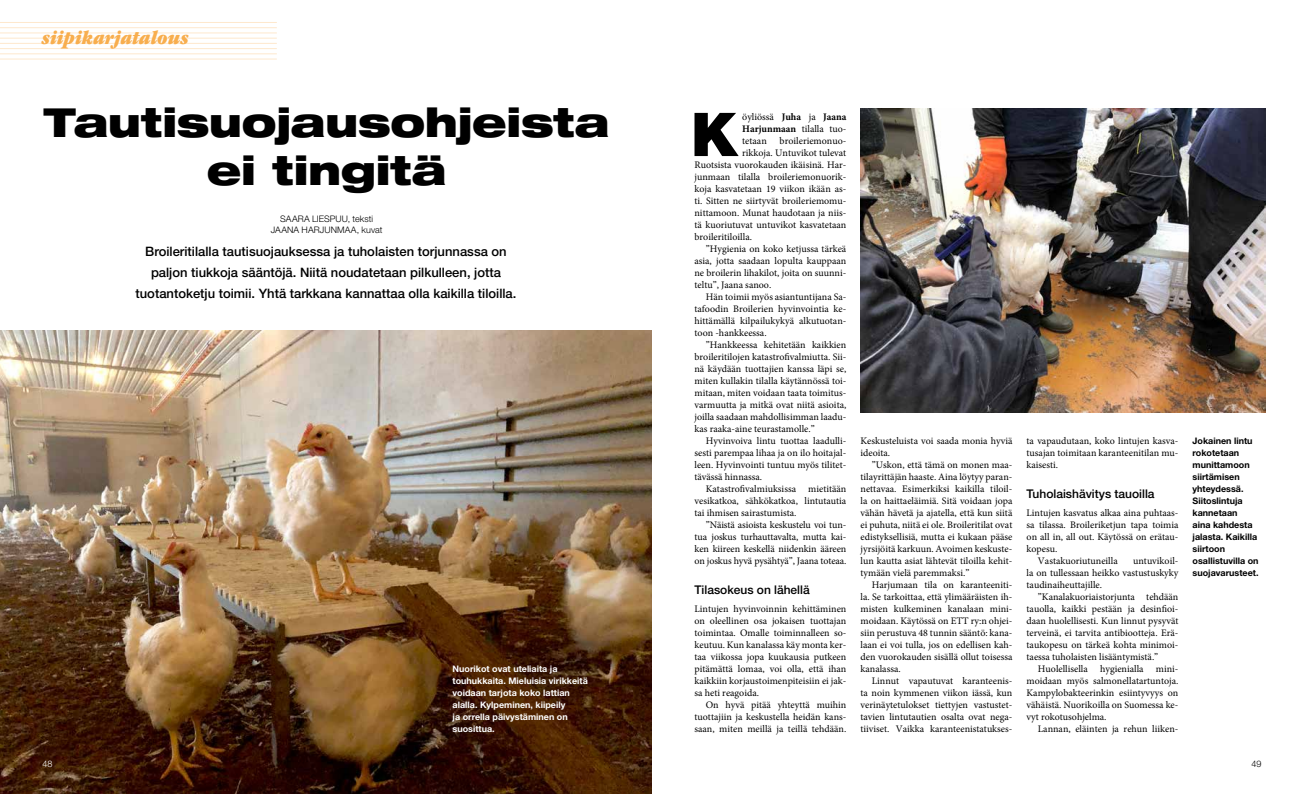
<style>
.page{position:relative;width:1304px;height:794px;background:#fff}
.page>*{position:absolute;margin:0;border:0;box-sizing:border-box;transform-origin:0 0}
.t1{font:900 60.4px "Helvetica Neue LT Std";color:#000}
.t2{font:900 expanded 40px/48px "Helvetica Neue LT Std";letter-spacing:-.01em;color:#000;text-align:center}
.t3{font:20px "ITC Garamond Std Ult Narrow Ita";color:#f8ae4e}
.t4{font:500 13px/21px "Helvetica Neue LT Std";color:#000;text-align:center}
.t5{font:500 12px "Helvetica Neue LT Std";color:#000}
.t6{font:10px/12px "Minion Pro";color:#000;text-align:justify}
.t7{font:700 9px/12px "Helvetica Neue LT Std";color:#000}
.t8{font:700 9px/12px "Helvetica Neue LT Std";color:#fff}
.t9{font:300 9px/10.8px "Helvetica Neue LT Std";letter-spacing:.01em;color:#000;text-align:center}
.t10{font:300 9px "Helvetica Neue";color:#000}
.t11{font:300 9px "Helvetica Neue";color:#fff}
.s1{font-weight:700}
</style>
<div class="page">
<img style="left:0;top:330px;width:652px;height:464px">
<img style="left:861px;top:108px;width:405px;height:304px">
<hr style="left:0;top:22px;width:277px;height:1px;background:#fee8cd">
<hr style="left:0;top:27px;width:277px;height:1px;background:#fee8cd">
<hr style="left:0;top:32px;width:277px;height:1px;background:#fee8cd">
<hr style="left:0;top:38px;width:277px;height:1px;background:#fee8cd">
<hr style="left:0;top:43px;width:277px;height:1px;background:#fee8cd">
<hr style="left:0;top:48px;width:277px;height:1px;background:#fee8cd">
<hr style="left:0;top:53px;width:277px;height:1px;background:#fee8cd">
<hr style="left:0;top:59px;width:277px;height:1px;background:#fee8cd">
<h3 class="t3" style="left:42px;top:26px;width:148px">siipikarjatalous</h3>
<h2 class="t2" style="left:44px;top:97px;width:567px">Tautisuojausohjeista ei tingitä</h2>
<p class="t9" style="left:271px;top:213px;width:113px">SAARA LIESPUU, teksti<br>JAANA HARJUNMAA, kuvat</p>
<h3 class="t4" style="left:135px;top:241px;width:382px">Broileritilalla tautisuojauksessa ja tuholaisten torjunnassa on paljon tiukkoja sääntöjä. Niitä noudatetaan pilkulleen, jotta tuotantoketju toimii. Yhtä tarkkana kannattaa olla kaikilla tiloilla.</h3>
<p class="t11" style="left:43px;top:758px;width:12px">48</p>
<p class="t8" style="left:453px;top:663px;width:137px">Nuorikot ovat uteliaita ja touhukkaita. Mieluisia virikkeitä voidaan tarjota koko lattian alalla. Kylpeminen, kiipeily<br>ja orrella päivystäminen on suosittua.</p>
<h1 class="t1" style="left:691px;top:98px;width:49px">K</h1>
<p class="t6" style="left:742px;top:111px;width:106px">öyliössä <span class="s1">Juha</span> ja <span class="s1">Jaana Harjunmaan</span> tilalla tuo&shy;tetaan</p>
<p class="t6" style="left:780px;top:135px;width:68px">broileriemonuo-</p>
<p class="t6" style="left:742px;top:147px;width:106px">rikkoja. Untuvikot tulevat</p>
<p class="t6" style="left:694px;top:159px;width:153px">Ruotsista vuorokauden ikäisinä. Har-</p>
<p class="t6" style="left:694px;top:171px;width:153px">junmaan tilalla broileriemonuorik-</p>
<p class="t6" style="left:694px;top:183px;width:153px">koja kasvatetaan 19 viikon ikään as-</p>
<p class="t6" style="left:694px;top:195px;width:153px">ti. Sitten ne siirtyvät broileriemomu-</p>
<p class="t6" style="left:694px;top:207px;width:153px">nittamoon. Munat haudotaan ja niis-</p>
<p class="t6" style="left:694px;top:219px;width:153px">tä kuoriutuvat untuvikot kasvatetaan</p>
<p class="t6" style="left:694px;top:231px;width:59px">broileritiloilla.</p>
<p class="t6" style="left:706px;top:243px;width:142px">”Hygienia on koko ketjussa tärkeä</p>
<p class="t6" style="left:694px;top:255px;width:153px">asia, jotta saadaan lopulta kauppaan</p>
<p class="t6" style="left:694px;top:267px;width:153px">ne broilerin lihakilot, joita on suunni-</p>
<p class="t6" style="left:694px;top:279px;width:78px">teltu”, Jaana sanoo.</p>
<p class="t6" style="left:706px;top:291px;width:142px">Hän toimii myös asiantuntijana Sa-</p>
<p class="t6" style="left:694px;top:303px;width:153px">tafoodin Broilerien hyvinvointia ke-</p>
<p class="t6" style="left:694px;top:315px;width:153px">hittämällä kilpailukykyä alkutuotan-</p>
<p class="t6" style="left:694px;top:327px;width:74px">toon -hankkeessa.</p>
<p class="t6" style="left:706px;top:339px;width:142px">”Hankkeessa kehitetään kaikkien</p>
<p class="t6" style="left:694px;top:351px;width:153px">broileritilojen katastrofivalmiutta. Sii-</p>
<p class="t6" style="left:694px;top:363px;width:153px">nä käydään tuottajien kanssa läpi se,</p>
<p class="t6" style="left:694px;top:375px;width:153px">miten kullakin tilalla käytännössä toi-</p>
<p class="t6" style="left:694px;top:387px;width:153px">mitaan, miten voidaan taata toimitus-</p>
<p class="t6" style="left:694px;top:399px;width:153px">varmuutta ja mitkä ovat niitä asioita,</p>
<p class="t6" style="left:694px;top:411px;width:153px">joilla saadaan mahdollisimman laadu-</p>
<p class="t6" style="left:694px;top:423px;width:122px">kas raaka-aine teurastamolle.”</p>
<p class="t6" style="left:706px;top:435px;width:142px">Hyvinvoiva lintu tuottaa laadulli-</p>
<p class="t6" style="left:694px;top:447px;width:153px">sesti parempaa lihaa ja on ilo hoitajal-</p>
<p class="t6" style="left:694px;top:459px;width:153px">leen. Hyvinvointi tuntuu myös tilitet-</p>
<p class="t6" style="left:694px;top:471px;width:69px">tävässä hinnassa.</p>
<p class="t6" style="left:706px;top:483px;width:142px">Katastrofivalmiuksissa mietitään</p>
<p class="t6" style="left:694px;top:495px;width:153px">vesikatkoa, sähkökatkoa, lintutautia</p>
<p class="t6" style="left:694px;top:507px;width:103px">tai ihmisen sairastumista.</p>
<p class="t6" style="left:706px;top:519px;width:142px">”Näistä asioista keskustelu voi tun-</p>
<p class="t6" style="left:694px;top:531px;width:153px">tua joskus turhauttavalta, mutta kai-</p>
<p class="t6" style="left:694px;top:543px;width:153px">ken kiireen keskellä niidenkin ääreen</p>
<p class="t6" style="left:694px;top:555px;width:153px">on joskus hyvä pysähtyä”, Jaana toteaa.</p>
<p class="t5" style="left:694px;top:583px;width:117px">Tilasokeus on lähellä</p>
<p class="t6" style="left:694px;top:603px;width:153px">Lintujen hyvinvoinnin kehittäminen on oleellinen osa jokaisen tuottajan toimintaa. Omalle toiminnalleen so&shy;keutuu. Kun kanalassa käy monta ker&shy;taa viikossa jopa kuukausia putkeen pitämättä lomaa, voi olla, että ihan kaikkiin korjaustoimenpiteisiin ei jak&shy;sa heti reagoida.</p>
<p class="t6" style="left:694px;top:699px;width:153px;text-indent:11px">On hyvä pitää yhteyttä muihin tuottajiin ja keskustella heidän kans&shy;saan, miten meillä ja teillä tehdään.</p>
<p class="t6" style="left:861px;top:435px;width:153px">Keskusteluista voi saada monia hyviä ideoita.</p>
<p class="t6" style="left:861px;top:459px;width:153px;text-indent:11px">”Uskon, että tämä on monen maa&shy;tilayrittäjän haaste. Aina löytyy paran&shy;nettavaa. Esimerkiksi kaikilla tiloil&shy;la on haittaeläimiä. Sitä voidaan jopa vähän hävetä ja ajatella, että kun siitä ei puhuta, niitä ei ole. Broileritilat ovat edistyksellisiä, mutta ei kukaan pääse jyrsijöitä karkuun. Avoimen keskuste&shy;lun kautta asiat lähtevät tiloilla kehit&shy;tymään vielä paremmaksi.”</p>
<p class="t6" style="left:861px;top:579px;width:153px;text-indent:11px">Harjumaan tila on karanteeniti&shy;la. Se tarkoittaa, että ylimääräisten ih&shy;misten kulkeminen kanalaan mini&shy;moidaan. Käytössä on ETT ry:n ohjei&shy;siin perustuva 48 tunnin sääntö: kana&shy;laan ei voi tulla, jos on edellisen kah&shy;den vuorokauden sisällä ollut toisessa kanalassa.</p>
<p class="t6" style="left:861px;top:675px;width:153px;text-indent:11px">Linnut vapautuvat karanteenis&shy;ta noin kymmenen viikon iässä, kun verinäytetulokset tiettyjen vastustet&shy;tavien lintutautien osalta ovat nega&shy;tiiviset. Vaikka karanteenistatukses-</p>
<p class="t6" style="left:1027px;top:435px;width:153px">ta vapaudutaan, koko lintujen kasva&shy;tusajan toimitaan karanteenitilan mu&shy;kaisesti.</p>
<p class="t5" style="left:1027px;top:487px;width:129px">Tuholaishävitys tauoilla</p>
<p class="t6" style="left:1027px;top:507px;width:153px">Lintujen kasvatus alkaa aina puhtaas-</p>
<p class="t6" style="left:1027px;top:519px;width:153px">sa tilassa. Broileriketjun tapa toimia</p>
<p class="t6" style="left:1027px;top:531px;width:153px">on all in, all out. Käytössä on erätau-</p>
<p class="t6" style="left:1027px;top:543px;width:32px">kopesu.</p>
<p class="t6" style="left:1038px;top:555px;width:81px">Vastakuoriutuneilla</p>
<p class="t6" style="left:1027px;top:555px;width:153px;text-indent:107px">untuvikoil&shy;la on tullessaan heikko vastustuskyky taudinaiheuttajille.</p>
<p class="t6" style="left:1027px;top:591px;width:153px;text-indent:11px">”Kanalakuoriaistorjunta tehdään tauolla, kaikki pestään ja desinfioi&shy;daan huolellisesti. Kun linnut pysyvät terveinä, ei tarvita antibiootteja. Erä&shy;taukopesu on tärkeä kohta minimoi&shy;taessa tuholaisten lisääntymistä.”</p>
<p class="t6" style="left:1027px;top:663px;width:153px;text-indent:11px">Huolellisella hygienialla mini&shy;moidaan myös salmonellatartuntoja.<br>Kampylobakteerinkin esiintyvyys on vähäistä. Nuorikoilla on Suomessa ke&shy;vyt rokotusohjelma.</p>
<p class="t6" style="left:1038px;top:723px;width:142px">Lannan, eläinten ja rehun liiken-</p>
<p class="t7" style="left:1193px;top:435px;width:68px">Jokainen lintu rokotetaan munittamoon siirtämisen yhteydessä.<br>Siitoslintuja kannetaan<br>aina kahdesta jalasta. Kaikilla siirtoon osallistuvilla on suojavarusteet.</p>
<p class="t10" style="left:1251px;top:758px;width:12px">49</p>
</div>
